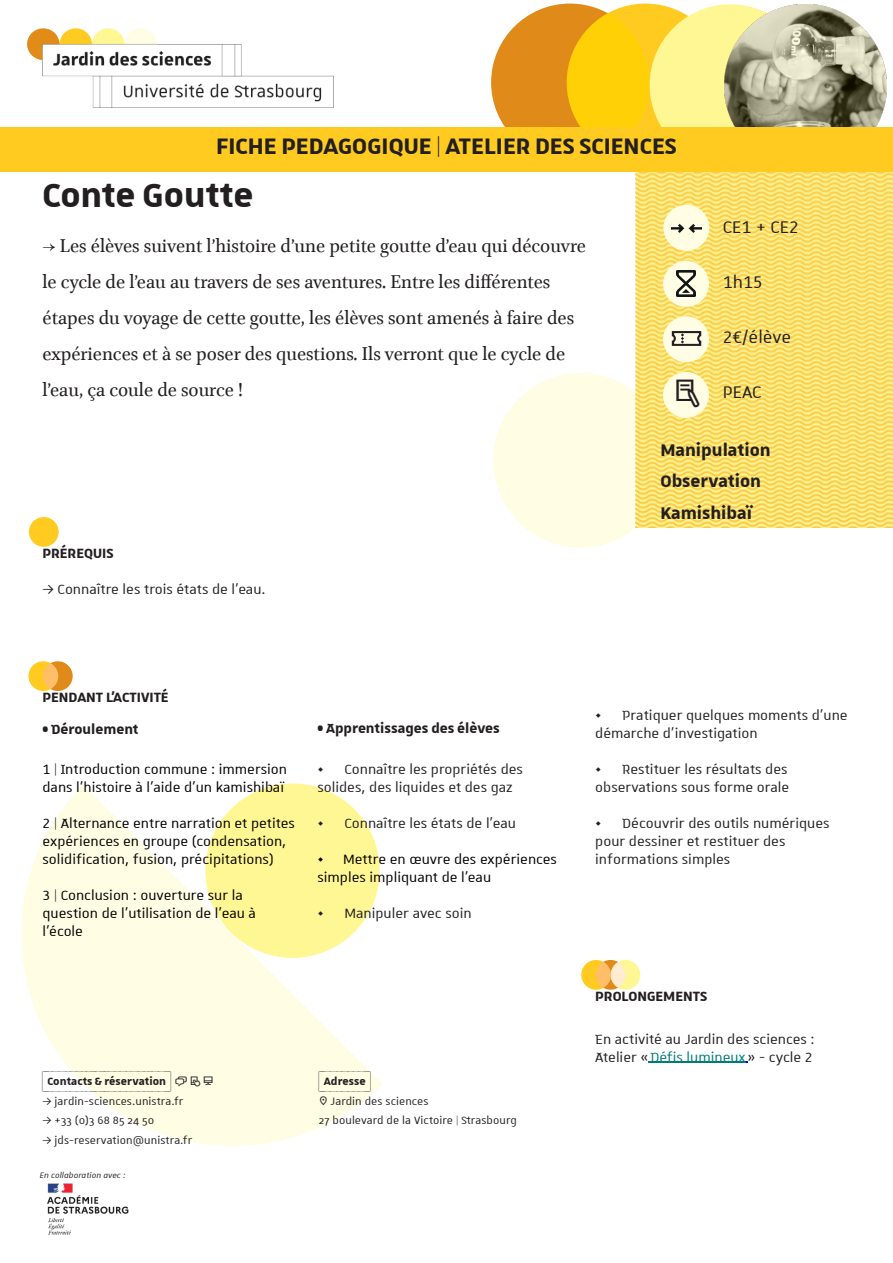
<style>
.page{position:relative;width:893px;height:1263px;background:#fff}
.page>*{position:absolute;margin:0;border:0;box-sizing:border-box;transform-origin:0 0}
.t1{font:700 45px "Unistra C";color:#231f20}
.t2{font:700 30px "Unistra A";color:#231f20}
.t3{font:700 22.5px "Unistra A";color:#231f20}
.t4{font:22.5px "Unistra A";color:#231f20}
.t5{font:21px "Brill";color:#231f20}
.t6{font:18px "Unistra D";color:#231f20}
.t7{font:18px "Unistra D";color:#000}
.t8{font:700 18px "Unistra A";color:#231f20}
.t9{font:700 18px "Unistra D";color:#231f20}
.t10{font:14.25px "Unistra A";letter-spacing:.005em;color:#231f20}
.t11{font:700 14.25px "Unistra Encadre";letter-spacing:.005em;color:#231f20}
.t12{font:italic 10.5px "Unistra A";letter-spacing:.005em;color:#231f20}
.s1{color:#007a7a}
</style>
<div class="page">
<svg style="left:21px;top:785px;width:361px;height:361px;fill:#fffde3"></svg>
<div style="left:205px;top:783px;width:175px;height:175px;background:#fff793;border-radius:50%"></div>
<div style="left:493px;top:373px;width:175px;height:174px;background:#fffde3;border-radius:50%"></div>
<img style="left:636px;top:172px;width:257px;height:355px">
<div style="left:567px;top:4px;width:157px;height:157px;background:#ffcb20;border-radius:50%"></div>
<svg style="left:491px;top:4px;width:158px;height:157px;background:#edaa11"></svg>
<div style="left:650px;top:4px;width:161px;height:162px;background:#fff793;border-radius:50%"></div>
<div style="left:663px;top:261px;width:46px;height:46px;background:#fffde3;border-radius:50%"></div>
<div style="left:663px;top:316px;width:46px;height:46px;background:#fffde3;border-radius:50%"></div>
<div style="left:663px;top:372px;width:46px;height:46px;background:#fffde3;border-radius:50%"></div>
<div style="left:663px;top:205px;width:46px;height:46px;background:#fffde3;border-radius:50%"></div>
<img style="left:677px;top:271px;width:18px;height:26px">
<svg style="left:672px;top:331px;width:29px;height:15px"></svg>
<img style="left:671px;top:223px;width:30px;height:9px">
<div style="left:611px;top:960px;width:29px;height:30px;background:#fff793;border-radius:50%"></div>
<div style="left:29px;top:517px;width:30px;height:30px;background:#ffcb20;border-radius:50%"></div>
<div style="left:28px;top:661px;width:30px;height:30px;background:#ffcb20;border-radius:50%"></div>
<div style="left:581px;top:960px;width:30px;height:30px;background:#ffcb20;border-radius:50%"></div>
<svg style="left:43px;top:661px;width:30px;height:30px"></svg>
<svg style="left:596px;top:960px;width:29px;height:30px"></svg>
<img style="left:28px;top:28px;width:305px;height:80px">
<img style="left:724px;top:4px;width:163px;height:124px">
<div style="left:0;top:128px;width:893px;height:44px;background:#ffcb20"></div>
<hr style="left:649px;top:1061px;width:97px;height:1px;background:#007a7a">
<img style="left:47px;top:1183px;width:82px;height:52px">
<svg style="left:175px;top:1077px;width:38px;height:10px"></svg>
<svg style="left:320px;top:1096px;width:7px;height:9px"></svg>
<p class="t2" style="left:216px;top:132px;width:462px">FICHE PEDAGOGIQUE | ATELIER DES SCIENCES</p>
<p class="t1" style="left:43px;top:174px;width:212px">Conte Goutte</p>
<p class="t5" style="left:43px;top:237px;width:545px">→ Les élèves suivent l’histoire d’une petite goutte d’eau qui découvre</p>
<p class="t5" style="left:43px;top:273px;width:509px">le cycle de l’eau au travers de ses aventures. Entre les diffférentes</p>
<p class="t5" style="left:43px;top:309px;width:533px">étapes du voyage de cette goutte, les élèves sont amenés à faire des</p>
<p class="t5" style="left:43px;top:345px;width:524px">expériences et à se poser des questions. Ils verront que le cycle de</p>
<p class="t5" style="left:43px;top:381px;width:202px">l’eau, ça coule de source !</p>
<p class="t4" style="left:723px;top:217px;width:78px">CE1 + CE2</p>
<p class="t4" style="left:723px;top:272px;width:42px">1h15</p>
<p class="t4" style="left:723px;top:327px;width:70px">2€/élève</p>
<p class="t4" style="left:723px;top:382px;width:40px">PEAC</p>
<p class="t8" style="left:43px;top:545px;width:73px">PRÉREQUIS</p>
<p class="t6" style="left:43px;top:581px;width:225px">→ Connaître les trois états de l’eau.</p>
<p class="t8" style="left:43px;top:689px;width:128px">PENDANT L’ACTIVITÉ</p>
<p class="t9" style="left:43px;top:721px;width:98px">• Déroulement</p>
<p class="t7" style="left:43px;top:761px;width:246px">1 | Introduction commune : immersion</p>
<p class="t7" style="left:43px;top:779px;width:243px">dans l'histoire à l'aide d'un kamishibaï</p>
<p class="t7" style="left:43px;top:815px;width:254px">2 | Alternance entre narration et petites</p>
<p class="t7" style="left:43px;top:833px;width:245px">expériences en groupe (condensation,</p>
<p class="t7" style="left:43px;top:851px;width:233px">solidification, fusion, précipitations)</p>
<p class="t7" style="left:43px;top:887px;width:202px">3 | Conclusion : ouverture sur la</p>
<p class="t7" style="left:43px;top:905px;width:215px">question de l'utilisation de l'eau à</p>
<p class="t7" style="left:43px;top:923px;width:42px">l'école</p>
<p class="t9" style="left:317px;top:720px;width:184px">• Apprentissages des élèves</p>
<p class="t6" style="left:317px;top:761px;width:207px">• Connaître les propriétés des</p>
<p class="t6" style="left:317px;top:779px;width:197px">solides, des liquides et des gaz</p>
<p class="t6" style="left:317px;top:815px;width:200px">• Connaître les états de l’eau</p>
<p class="t7" style="left:317px;top:851px;width:241px">• Mettre en œuvre des expériences</p>
<p class="t7" style="left:317px;top:869px;width:175px">simples impliquant de l’eau</p>
<p class="t6" style="left:317px;top:905px;width:156px">• Manipuler avec soin</p>
<p class="t11" style="left:43px;top:1072px;width:130px">(_CONTACTS_&amp;_RÉSERVATION_)</p>
<p class="t10" style="left:43px;top:1094px;width:143px">→ jardin-sciences.unistra.fr</p>
<p class="t10" style="left:43px;top:1114px;width:113px">→ +33 (0)3 68 85 24 50</p>
<p class="t10" style="left:43px;top:1133px;width:151px">→ jds-reservation@unistra.fr</p>
<p class="t12" style="left:40px;top:1170px;width:87px">En collaboration avec :</p>
<p class="t11" style="left:319px;top:1072px;width:53px">(_ADRESSE_)</p>
<p class="t10" style="left:331px;top:1094px;width:100px">Jardin des sciences</p>
<p class="t10" style="left:319px;top:1114px;width:200px">27 boulevard de la Victoire | Strasbourg</p>
<p class="t3" style="left:660px;top:439px;width:112px">Manipulation</p>
<p class="t3" style="left:660px;top:471px;width:102px">Observation</p>
<p class="t3" style="left:660px;top:502px;width:93px">Kamishibaï</p>
<p class="t6" style="left:595px;top:707px;width:254px">• Pratiquer quelques moments d’une</p>
<p class="t6" style="left:595px;top:725px;width:164px">démarche d’investigation</p>
<p class="t6" style="left:595px;top:761px;width:194px">• Restituer les résultats des</p>
<p class="t6" style="left:595px;top:779px;width:195px">observations sous forme orale</p>
<p class="t6" style="left:595px;top:815px;width:236px">• Découvrir des outils numériques</p>
<p class="t6" style="left:595px;top:833px;width:192px">pour dessiner et restituer des</p>
<p class="t6" style="left:595px;top:851px;width:137px">informations simples</p>
<p class="t8" style="left:595px;top:988px;width:113px">PROLONGEMENTS</p>
<p class="t6" style="left:595px;top:1031px;width:221px">En activité au Jardin des sciences :</p>
<p class="t6" style="left:595px;top:1049px;width:219px">Atelier «<span class="s1">Défis lumineux</span>» - cycle 2</p>
</div>
